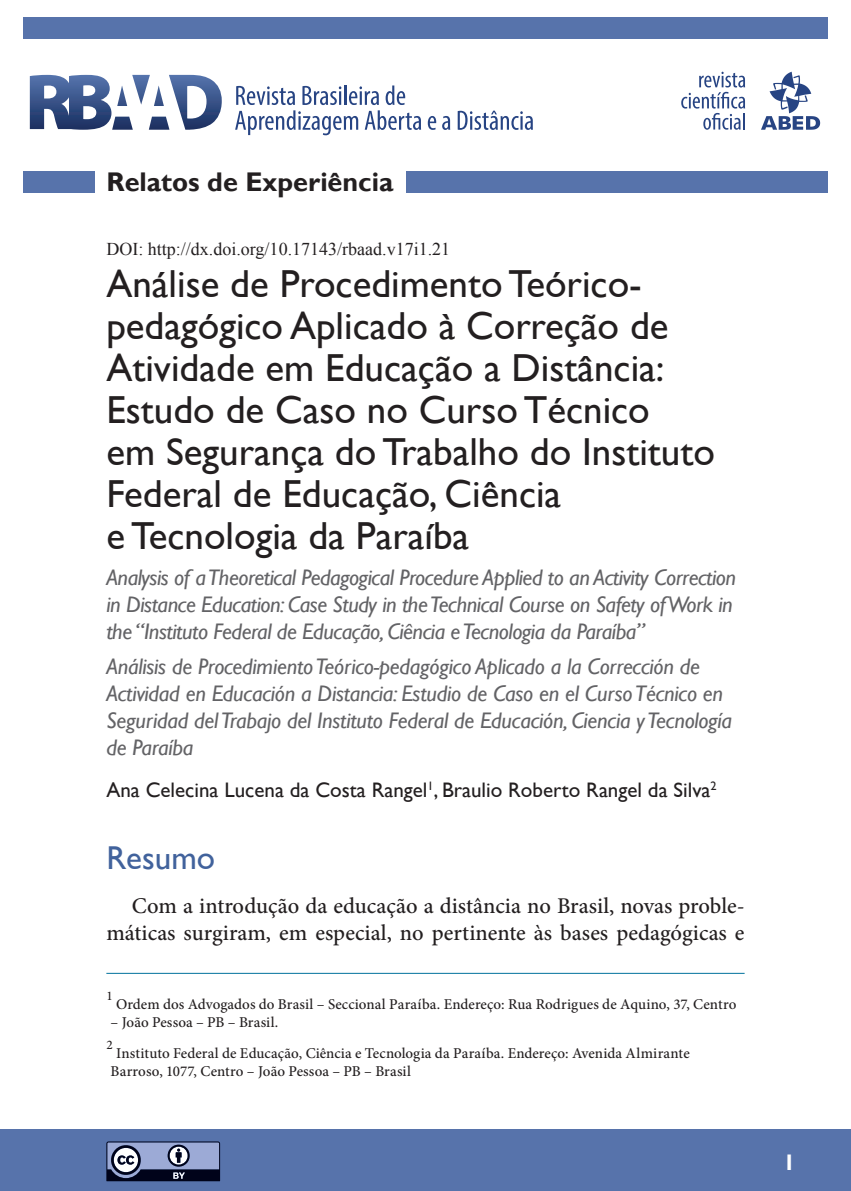
<style>
.page{position:relative;width:851px;height:1191px;background:#fff}
.page>*{position:absolute;margin:0;border:0;box-sizing:border-box;transform-origin:0 0}
.t1{font:39px/42px "Gill Sans";color:#231f20}
.t2{font:33px "Gill Sans";color:#41629c}
.t3{font:700 27px "Gill Sans";color:#231f20}
.t4{font:italic 22.5px/27px "Gill Sans";letter-spacing:-.02em;color:#636366}
.t5{font:500 22.5px/27px "Minion Pro";color:#231f20;text-align:right}
.t6{font:700 22.5px "Gill Sans";color:#fff}
.t7{font:21px "Gill Sans";color:#231f20}
.t8{font:18px "Times New Roman";color:#231f20}
.t9{font:500 15px/18px "Minion Pro";letter-spacing:.005em;color:#231f20}
.t10{font:500 13.05px "Minion Pro";color:#231f20}
</style>
<div class="page">
<div style="left:23px;top:17px;width:804px;height:21px;background:#5773ab"></div>
<div style="left:23px;top:171px;width:804px;height:22px;background:#5773ab"></div>
<svg style="left:235px;top:85px;width:186px;height:50px"></svg>
<svg style="left:427px;top:116px;width:9px;height:14px"></svg>
<svg style="left:442px;top:116px;width:8px;height:14px"></svg>
<svg style="left:457px;top:111px;width:76px;height:19px"></svg>
<svg style="left:761px;top:72px;width:59px;height:58px"></svg>
<svg style="left:681px;top:72px;width:64px;height:58px"></svg>
<svg style="left:30px;top:38px;width:192px;height:92px"></svg>
<div style="left:0;top:1129px;width:850px;height:62px;background:#5773ab"></div>
<hr style="left:106px;top:973px;width:638px;height:1px;background:#00729d">
<div style="left:95px;top:163px;width:311px;height:34px;background:#fff"></div>
<svg style="left:106px;top:1141px;width:114px;height:40px;background:#697291"></svg>
<p class="t3" style="left:106px;top:166px;width:288px">Relatos de Experiência</p>
<p class="t8" style="left:106px;top:237px;width:345px">DOI: http://dx.doi.org/10.17143/rbaad.v17i1.21</p>
<h1 class="t1" style="left:106px;top:262px;width:610px">Análise de Procedimento Teórico&shy;pedagógico Aplicado à Correção de<br>Atividade em Educação a Distância:<br>Estudo de Caso no Curso Técnico<br>em Segurança do Trabalho do Instituto<br>Federal de Educação, Ciência<br>e Tecnologia da Paraíba</h1>
<p class="t4" style="left:106px;top:563px;width:631px">Analysis of a Theoretical Pedagogical Procedure Applied to an Activity Correction in Distance Education: Case Study in the Technical Course on Safety of Work in the “Instituto Federal de Educação, Ciência e Tecnologia da Paraíba”</p>
<p class="t4" style="left:106px;top:653px;width:627px">Análisis de Procedimiento Teórico-pedagógico Aplicado a la Corrección de Actividad en Educación a Distancia: Estudio de Caso en el Curso Técnico en Seguridad del Trabajo del Instituto Federal de Educación, Ciencia y Tecnología de Paraíba</p>
<p class="t7" style="left:106px;top:778px;width:611px">Ana Celecina Lucena da Costa Rangel<sup>1</sup>, Braulio Roberto Rangel da Silva<sup>2</sup></p>
<h2 class="t2" style="left:106px;top:838px;width:110px">Resumo</h2>
<p class="t5" style="left:106px;top:892px;width:639px">Com a introdução da educação a distância no Brasil, novas proble&shy;máticas surgiram, em especial, no pertinente às bases pedagógicas e</p>
<p class="t10" style="left:106px;top:987px;width:8px">1</p>
<p class="t9" style="left:116px;top:995px;width:621px">Ordem dos Advogados do Brasil – Seccional Paraíba. Endereço: Rua Rodrigues de Aquino, 37, Centro</p>
<p class="t9" style="left:111px;top:1013px;width:169px">– João Pessoa – PB – Brasil.</p>
<p class="t10" style="left:106px;top:1036px;width:8px">2</p>
<p class="t9" style="left:111px;top:1044px;width:580px;text-indent:5px">Instituto Federal de Educação, Ciência e Tecnologia da Paraíba. Endereço: Avenida Almirante<br>Barroso, 1077, Centro – João Pessoa – PB – Brasil</p>
<p class="t6" style="left:783px;top:1148px;width:14px">1</p>
</div>
